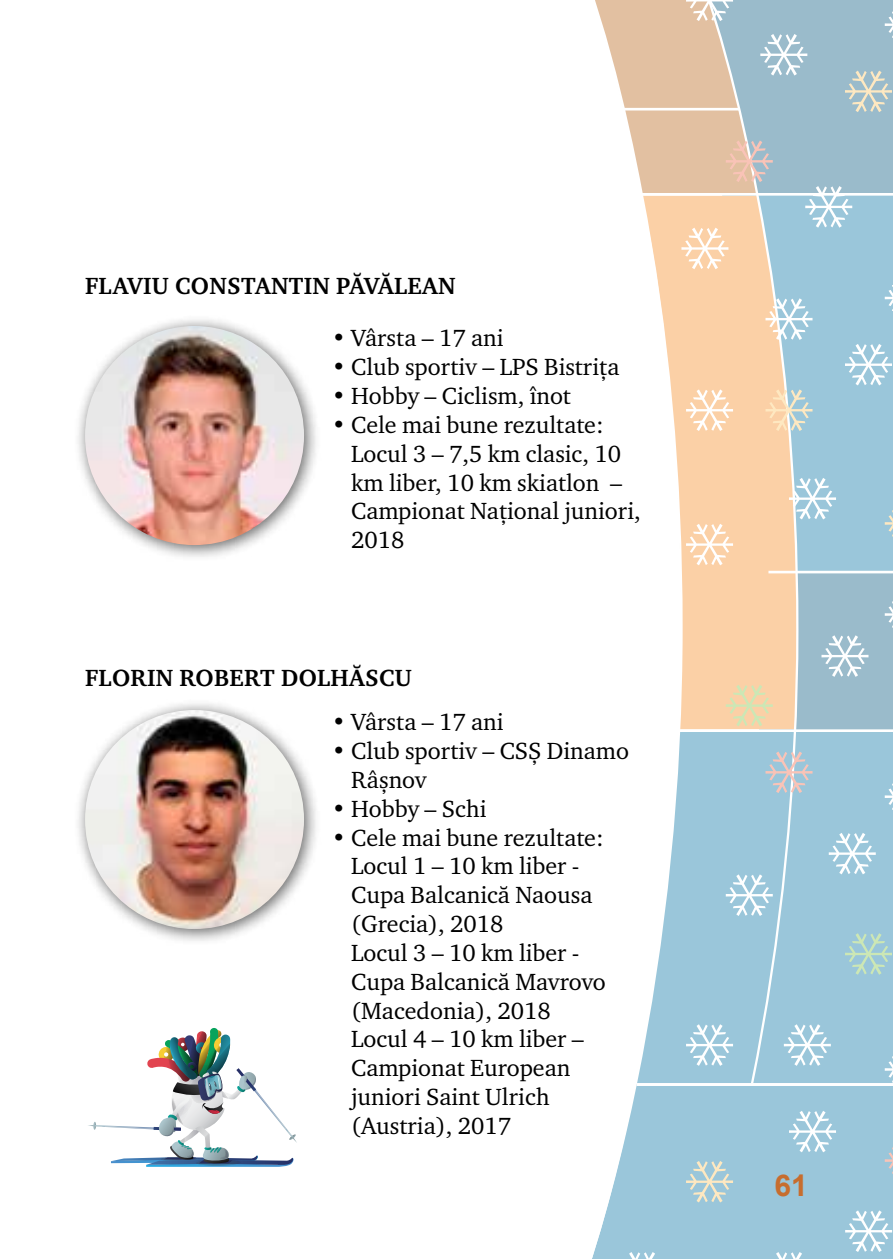
<style>
.page{position:relative;width:893px;height:1259px;background:#fff}
.page>*{position:absolute;margin:0;border:0;box-sizing:border-box;transform-origin:0 0}
.t1{font:700 30px "Arial";color:#c76d2e}
.t2{font:24px/28.8px "Charter ITC Pro";color:#000}
.t3{font:700 24px "Charter ITC Pro";letter-spacing:.015em;color:#000}
</style>
<div class="page">
<div style="left:759px;top:557px;width:134px;height:190px;background:#9abbcb"></div>
<div style="left:798px;top:269px;width:95px;height:302px;background:#9ac6da"></div>
<div style="left:683px;top:732px;width:210px;height:527px;background:#9ac6da"></div>
<hr style="left:631px;top:729px;width:262px;height:3px;background:#fff">
<svg style="left:683px;top:269px;width:115px;height:755px;background:#d2ccbd"></svg>
<svg style="left:592px;top:269px;width:91px;height:990px"></svg>
<hr style="left:768px;top:571px;width:125px;height:2px;background:#fff">
<svg style="left:885px;top:776px;width:8px;height:41px"></svg>
<svg style="left:885px;top:601px;width:8px;height:27px"></svg>
<svg style="left:885px;top:502px;width:8px;height:42px"></svg>
<svg style="left:829px;top:833px;width:47px;height:41px"></svg>
<svg style="left:765px;top:751px;width:47px;height:42px;background:#b6c6d1"></svg>
<svg style="left:726px;top:685px;width:47px;height:41px;background:#edd6aa"></svg>
<svg style="left:686px;top:524px;width:47px;height:41px"></svg>
<svg style="left:885px;top:277px;width:8px;height:42px"></svg>
<svg style="left:845px;top:344px;width:47px;height:41px"></svg>
<svg style="left:789px;top:478px;width:47px;height:41px"></svg>
<svg style="left:821px;top:635px;width:47px;height:42px"></svg>
<svg style="left:726px;top:874px;width:47px;height:42px"></svg>
<svg style="left:789px;top:1110px;width:47px;height:42px"></svg>
<svg style="left:765px;top:389px;width:47px;height:42px;background:#d9d4c2"></svg>
<svg style="left:765px;top:298px;width:47px;height:42px"></svg>
<svg style="left:686px;top:389px;width:47px;height:42px"></svg>
<svg style="left:595px;top:0;width:298px;height:269px;background:#c7cac6"></svg>
<svg style="left:885px;top:1139px;width:8px;height:42px"></svg>
<svg style="left:845px;top:933px;width:47px;height:41px;background:#a7cfcf"></svg>
<svg style="left:765px;top:1252px;width:47px;height:7px"></svg>
<svg style="left:845px;top:1210px;width:47px;height:42px"></svg>
<svg style="left:619px;top:1252px;width:47px;height:7px"></svg>
<svg style="left:686px;top:1161px;width:47px;height:41px;background:#b5cfd2"></svg>
<svg style="left:636px;top:1024px;width:257px;height:66px;background:#a8cedf"></svg>
<div style="left:74px;top:315px;width:247px;height:247px;background:#000;opacity:.6"></div>
<img style="left:85px;top:326px;width:219px;height:219px;border-radius:109px">
<div style="left:74px;top:699px;width:247px;height:247px;background:#000;opacity:.6"></div>
<img style="left:85px;top:710px;width:219px;height:219px;border-radius:109px">
<svg style="left:88px;top:1028px;width:209px;height:138px"></svg>
<p class="t3" style="left:85px;top:271px;width:29px">FLAVIU</p>
<p class="t3" style="left:175px;top:271px;width:282px">CO NSTANTI N PĂVĂLEAN</p>
<p class="t2" style="left:332px;top:323px;width:173px">• Vârsta – 17 ani</p>
<p class="t2" style="left:332px;top:352px;width:289px">• Club sportiv – LPS Bistrița</p>
<p class="t2" style="left:332px;top:381px;width:241px">• Hobby – Ciclism, înot</p>
<p class="t2" style="left:351px;top:410px;width:291px;text-indent:-19px">• Cele mai bune rezultate:<br>Locul 3 – 7,5 km clasic, 10 km liber, 10 km skiatlon –<br>Campionat Național juniori,<br>2018</p>
<p class="t3" style="left:85px;top:663px;width:328px">FLORIN ROBERT DOLHĂSCU</p>
<p class="t2" style="left:332px;top:707px;width:173px">• Vârsta – 17 ani</p>
<p class="t2" style="left:351px;top:736px;width:279px;text-indent:-19px">• Club sportiv – CSȘ Dinamo<br>Râșnov</p>
<p class="t2" style="left:332px;top:794px;width:156px">• Hobby – Schi</p>
<p class="t2" style="left:351px;top:822px;width:256px;text-indent:-19px">• Cele mai bune rezultate:<br>Locul 1 – 10 km liber -<br>Cupa Balcanică Naousa (Grecia), 2018<br>Locul 3 – 10 km liber -<br>Cupa Balcanică Mavrovo (Macedonia), 2018<br>Locul 4 – 10 km liber –<br>Campionat European juniori Saint Ulrich (Austria), 2017</p>
<p class="t1" style="left:775px;top:1165px;width:35px">61</p>
</div>
